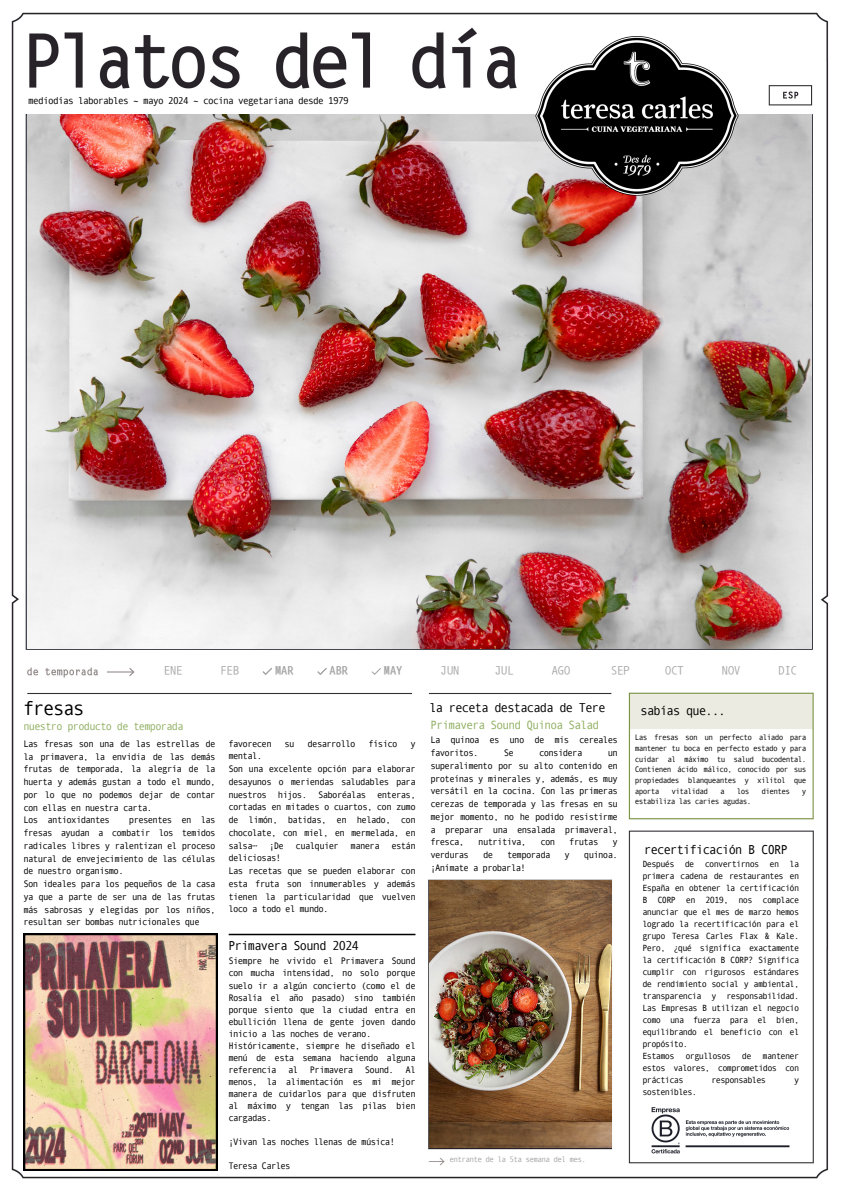
<style>
.page{position:relative;width:842px;height:1191px;background:#fff}
.page>*{position:absolute;margin:0;border:0;box-sizing:border-box;transform-origin:0 0}
.t1{font:20px "Andale Mono WTJ";color:#000}
.t2{font:13px "Andale Mono WTJ";color:#000}
.t3{font:12.4px "Nanum Gothic Coding";color:#a5a5a6}
.t4{font:700 12.4px "Nanum Gothic Coding";color:#a5a5a6}
.t5{font:12px "Andale Mono WTJ";color:#8faf60}
.t6{font:11px "Andale Mono WTJ";color:#8faf60}
.t7{font:10px "Andale Mono WTJ";color:#000}
.t8{font:9.5px/12.8px "Andale Mono WTJ";color:#000}
.t9{font:9px/12px "Andale Mono WTJ";color:#000}
.t10{font:8px/10.7px "Andale Mono WTJ";color:#000;text-align:justify}
.t11{font:8px "Andale Mono WTJ";color:#a5a5a6}
</style>
<div class="page">
<img style="left:11px;top:12px;width:818px;height:1167px">
<hr style="left:229px;top:933px;width:186px;height:2px;background:#000">
<svg style="left:263px;top:667px;width:9px;height:8px"></svg>
<svg style="left:317px;top:667px;width:10px;height:8px"></svg>
<img style="left:24px;top:933px;width:193px;height:236px">
<img style="left:430px;top:880px;width:181px;height:267px">
<img style="left:28px;top:115px;width:783px;height:533px">
<img style="left:503px;top:21px;width:268px;height:189px">
<div style="left:653px;top:1098px;width:149px;height:57px;background:#fff"></div>
<svg style="left:372px;top:667px;width:9px;height:8px"></svg>
<div style="left:221px;top:1156px;width:42px;height:15px;background:#fff"></div>
<img style="left:646px;top:1100px;width:150px;height:59px">
<h3 class="t7" style="left:29px;top:92px;width:321px">mediodías laborables ~ mayo 2024 ~ cocina vegetariana desde 1979</h3>
<h2 class="t3" style="left:164px;top:664px;width:20px">ENE</h2>
<p class="t3" style="left:221px;top:664px;width:20px">FEB</p>
<h2 class="t4" style="left:275px;top:664px;width:20px">MAR</h2>
<h3 class="t4" style="left:330px;top:664px;width:20px">ABR</h3>
<h3 class="t4" style="left:384px;top:664px;width:20px">MAY</h3>
<h3 class="t3" style="left:441px;top:664px;width:20px">JUN</h3>
<h3 class="t3" style="left:495px;top:664px;width:20px">JUL</h3>
<h3 class="t3" style="left:552px;top:664px;width:20px">AGO</h3>
<h3 class="t3" style="left:611px;top:664px;width:20px">SEP</h3>
<h3 class="t3" style="left:665px;top:664px;width:20px">OCT</h3>
<h1 class="t3" style="left:722px;top:664px;width:20px">NOV</h1>
<h5 class="t3" style="left:778px;top:664px;width:20px">DIC</h5>
<h6 class="t1" style="left:24px;top:691px;width:61px">fresas</h6>
<h6 class="t2" style="left:430px;top:697px;width:177px">la receta destacada de Tere</h6>
<p class="t2" style="left:641px;top:699px;width:86px">sabías que...</p>
<h4 class="t6" style="left:24px;top:717px;width:161px">nuestro producto de temporada</h4>
<h6 class="t5" style="left:431px;top:715px;width:170px">Primavera Sound Quinoa Salad</h6>
<h6 class="t8" style="left:24px;top:736px;width:193px">Las fresas son una de las estrellas de la primavera, la envidia de las demás frutas de temporada, la alegría de la huerta y además gustan a todo el mundo, por lo que no podemos dejar de contar con ellas en nuestra carta.<br>Los antioxidantes</h6>
<h6 class="t10" style="left:635px;top:731px;width:173px">Las fresas son un perfecto aliado para mantener tu boca en perfecto estado y para cuidar al máximo tu salud bucodental.<br>Contienen ácido málico, conocido por sus propiedades blanqueantes y xilitol que aporta</h6>
<h3 class="t8" style="left:431px;top:733px;width:188px">La quinoa es uno de mis cereales favoritos.</h3>
<h5 class="t8" style="left:229px;top:736px;width:44px">favorecen</h5>
<h5 class="t8" style="left:285px;top:736px;width:11px">su</h5>
<h5 class="t8" style="left:308px;top:736px;width:49px">desarrollo</h5>
<h5 class="t8" style="left:369px;top:736px;width:30px">físico</h5>
<h5 class="t8" style="left:411px;top:736px;width:6px">y</h5>
<h5 class="t8" style="left:229px;top:749px;width:188px">mental.<br>Son una excelente opción para elaborar desayunos o meriendas saludables para nuestros hijos. Saboréalas enteras, cortadas en mitades o cuartos, con zumo de limón, batidas, en helado, con chocolate, con miel, en mermelada, en salsa…</h5>
<h3 class="t8" style="left:504px;top:746px;width:11px">Se</h3>
<h3 class="t8" style="left:539px;top:746px;width:44px">considera</h3>
<h3 class="t8" style="left:431px;top:746px;width:188px;text-align:justify;text-indent:177px">un superalimento por su alto contenido en proteínas y minerales y, además, es muy versátil en la cocina. Con las primeras cerezas de temporada y las fresas en su mejor momento, no he podido resistirme a preparar una ensalada primaveral, fresca,</h3>
<h6 class="t10" style="left:672px;top:785px;width:38px">vitalidad</h6>
<h6 class="t10" style="left:720px;top:785px;width:5px">a</h6>
<h6 class="t10" style="left:737px;top:785px;width:14px">los</h6>
<h6 class="t10" style="left:762px;top:785px;width:30px">dientes</h6>
<h6 class="t10" style="left:802px;top:785px;width:6px">y</h6>
<h6 class="t10" style="left:635px;top:795px;width:118px">estabiliza las caries agudas.</h6>
<h6 class="t8" style="left:24px;top:813px;width:193px;text-indent:105px">presentes en las fresas ayudan a combatir los temidos radicales libres y ralentizan el proceso natural de envejecimiento de las células de nuestro organismo.<br>Son ideales para los pequeños de la casa ya que a parte de ser una de las frutas más sabrosas y elegidas por los niños, resultan ser bombas nutricionales que</h6>
<h3 class="t8" style="left:479px;top:835px;width:49px">nutritiva,</h3>
<h3 class="t8" style="left:541px;top:835px;width:16px">con</h3>
<h3 class="t8" style="left:570px;top:835px;width:30px">frutas</h3>
<h3 class="t8" style="left:613px;top:835px;width:6px">y</h3>
<h5 class="t8" style="left:269px;top:838px;width:16px">¡De</h5>
<h5 class="t8" style="left:296px;top:838px;width:44px">cualquier</h5>
<h5 class="t8" style="left:351px;top:838px;width:30px">manera</h5>
<h5 class="t8" style="left:392px;top:838px;width:25px">están</h5>
<h5 class="t8" style="left:229px;top:851px;width:188px">deliciosas!<br>Las recetas que se pueden elaborar con esta fruta son innumerables y además tienen la particularidad que vuelven loco a todo el mundo.</h5>
<h4 class="t2" style="left:644px;top:838px;width:144px">recertificación B CORP</h4>
<h6 class="t9" style="left:643px;top:857px;width:158px">Después de convertirnos en la primera cadena de restaurantes en<br>España en obtener la certificación<br>B CORP en 2019, nos complace anunciar que el mes de marzo hemos logrado la recertificación para el grupo Teresa Carles Flax &amp; Kale.<br>Pero, ¿qué significa exactamente la certificación B CORP? Significa cumplir con rigurosos estándares de rendimiento social y ambiental, transparencia y responsabilidad.<br>Las Empresas B utilizan el negocio como una fuerza para el bien, equilibrando el beneficio con el propósito.<br>Estamos</h6>
<h3 class="t8" style="left:431px;top:848px;width:39px">verduras</h3>
<h3 class="t8" style="left:483px;top:848px;width:11px">de</h3>
<h3 class="t8" style="left:507px;top:848px;width:44px">temporada</h3>
<h3 class="t8" style="left:565px;top:848px;width:6px">y</h3>
<h3 class="t8" style="left:584px;top:848px;width:35px">quinoa.</h3>
<h3 class="t8" style="left:431px;top:860px;width:96px">¡Anímate a probarla!</h3>
<p class="t2" style="left:229px;top:934px;width:131px">Primavera Sound 2024</p>
<h2 class="t8" style="left:229px;top:954px;width:188px;line-height:12px">Siempre he vivido el Primavera Sound con mucha intensidad, no solo porque suelo ir a algún concierto (como el de Rosalía el año pasado) sino también porque siento que la ciudad entra en ebullición llena de gente joven dando inicio a las noches de verano.<br>Históricamente, siempre he diseñado el menú de esta semana haciendo alguna referencia</h2>
<h6 class="t9" style="left:686px;top:1049px;width:46px">orgullosos</h6>
<h6 class="t9" style="left:742px;top:1049px;width:10px">de</h6>
<h6 class="t9" style="left:643px;top:1049px;width:158px;text-align:justify;text-indent:120px">mantener estos valores, comprometidos con prácticas</h6>
<h2 class="t8" style="left:288px;top:1062px;width:11px">al</h2>
<h2 class="t8" style="left:310px;top:1062px;width:44px">Primavera</h2>
<h2 class="t8" style="left:365px;top:1062px;width:30px">Sound.</h2>
<h2 class="t8" style="left:229px;top:1062px;width:188px;line-height:12px;text-align:justify;text-indent:177px">Al menos, la alimentación es mi mejor manera de cuidarlos para que disfruten al máximo y tengan las pilas bien cargadas.</h2>
<p class="t8" style="left:229px;top:1134px;width:168px">¡Vivan las noches llenas de música!</p>
<p class="t8" style="left:229px;top:1158px;width:63px">Teresa Carles</p>
<h6 class="t9" style="left:712px;top:1073px;width:55px">responsables</h6>
<h6 class="t9" style="left:794px;top:1073px;width:6px">y</h6>
<h6 class="t9" style="left:643px;top:1085px;width:55px">sostenibles.</h6>
<h4 class="t11" style="left:450px;top:1152px;width:138px">entrante de la 5ta semana del mes.</h4>
</div>
